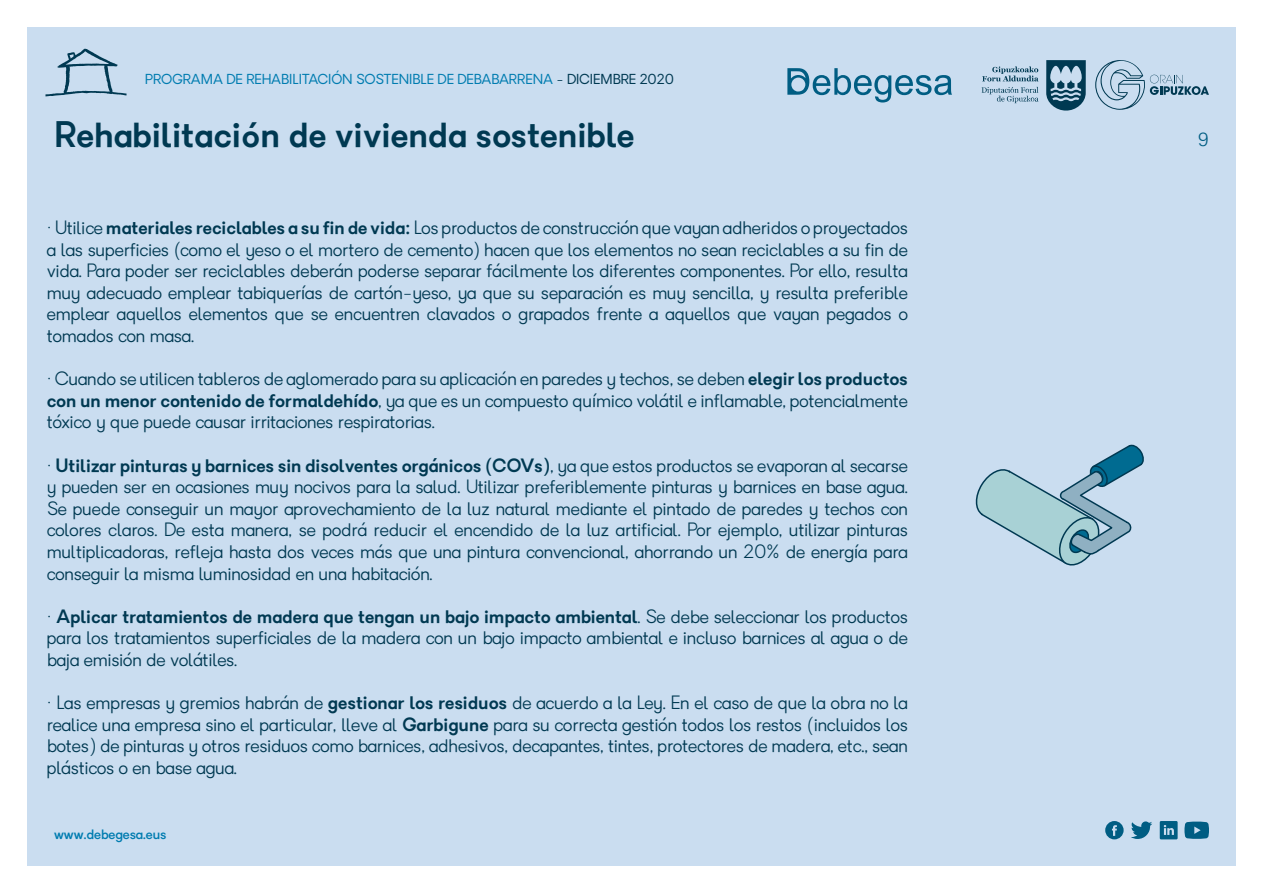
<style>
.page{position:relative;width:1263px;height:893px;background:#fff}
.page>*{position:absolute;margin:0;border:0;box-sizing:border-box;transform-origin:0 0}
.t1{font:600 34.5px "Granary";color:#003952}
.t2{font:300 18px/21.6px "Granary";color:#003952;text-align:justify}
.t3{font:300 18px "Atlas Grotesk";color:#005d83}
.t4{font:13.5px "Granary";color:#007cb0}
.t5{font:500 13.5px "Granary";color:#007cb0}
.s1{color:#003952}
.s2{font-weight:600}
</style>
<div class="page">
<div style="left:27px;top:27px;width:1209px;height:839px;background:#caddf0"></div>
<svg style="left:1046px;top:60px;width:40px;height:51px"></svg>
<svg style="left:982px;top:66px;width:56px;height:15px"></svg>
<svg style="left:982px;top:87px;width:56px;height:16px"></svg>
<svg style="left:1095px;top:60px;width:114px;height:50px"></svg>
<svg style="left:45px;top:49px;width:82px;height:47px"></svg>
<svg style="left:1105px;top:821px;width:18px;height:18px"></svg>
<svg style="left:1131px;top:821px;width:21px;height:18px"></svg>
<svg style="left:1184px;top:822px;width:25px;height:17px"></svg>
<svg style="left:1160px;top:821px;width:17px;height:18px"></svg>
<svg style="left:787px;top:68px;width:165px;height:35px"></svg>
<svg style="left:975px;top:444px;width:169px;height:122px"></svg>
<p class="t4" style="left:145px;top:70px;width:530px">PROGRAMA DE REHABILITACIÓN SOSTENIBLE DE DEBABARRENA <span class="s1">- DICIEMBRE 2020</span></p>
<h1 class="t1" style="left:54px;top:112px;width:582px">Rehabilitación de vivienda sostenible</h1>
<p class="t3" style="left:1198px;top:125px;width:13px">9</p>
<p class="t2" style="left:47px;top:217px;width:862px">· Utilice <span class="s2">materiales reciclables a su fin de vida:</span> Los productos de construcción que vayan adheridos o proyectados a las superficies (como el yeso o el mortero de cemento) hacen que los elementos no sean reciclables a su fin de vida. Para poder ser reciclables deberán poderse separar fácilmente los diferentes componentes. Por ello, resulta muy adecuado emplear tabiquerías de cartón-yeso, ya que su separación es muy sencilla, y resulta preferible emplear aquellos elementos que se encuentren clavados o grapados frente a aquellos que vayan pegados o tomados con masa.</p>
<p class="t2" style="left:47px;top:368px;width:862px">· Cuando se utilicen tableros de aglomerado para su aplicación en paredes y techos, se deben <span class="s2">elegir los productos con un menor contenido de formaldehído</span>, ya que es un compuesto químico volátil e inflamable, potencialmente tóxico y que puede causar irritaciones respiratorias.</p>
<p class="t2" style="left:47px;top:455px;width:862px">· <span class="s2">Utilizar pinturas y barnices sin disolventes orgánicos (COVs)</span>, ya que estos productos se evaporan al secarse y pueden ser en ocasiones muy nocivos para la salud. Utilizar preferiblemente pinturas y barnices en base agua.<br>Se puede conseguir un mayor aprovechamiento de la luz natural mediante el pintado de paredes y techos con colores claros. De esta manera, se podrá reducir el encendido de la luz artificial. Por ejemplo, utilizar pinturas multiplicadoras, refleja hasta dos veces más que una pintura convencional, ahorrando un 20% de energía para conseguir la misma luminosidad en una habitación.</p>
<p class="t2" style="left:47px;top:606px;width:862px">· <span class="s2">Aplicar tratamientos de madera que tengan un bajo impacto ambiental</span>. Se debe seleccionar los productos para los tratamientos superficiales de la madera con un bajo impacto ambiental e incluso barnices al agua o de baja emisión de volátiles.</p>
<p class="t2" style="left:47px;top:692px;width:862px">· Las empresas y gremios habrán de <span class="s2">gestionar los residuos</span> de acuerdo a la Ley. En el caso de que la obra no la realice una empresa sino el particular, lleve al <span class="s2">Garbigune</span> para su correcta gestión todos los restos (incluidos los botes) de pinturas y otros residuos como barnices, adhesivos, decapantes, tintes, protectores de madera, etc., sean plásticos o en base agua.</p>
<p class="t5" style="left:54px;top:825px;width:114px">www.debegesa.eus</p>
</div>
